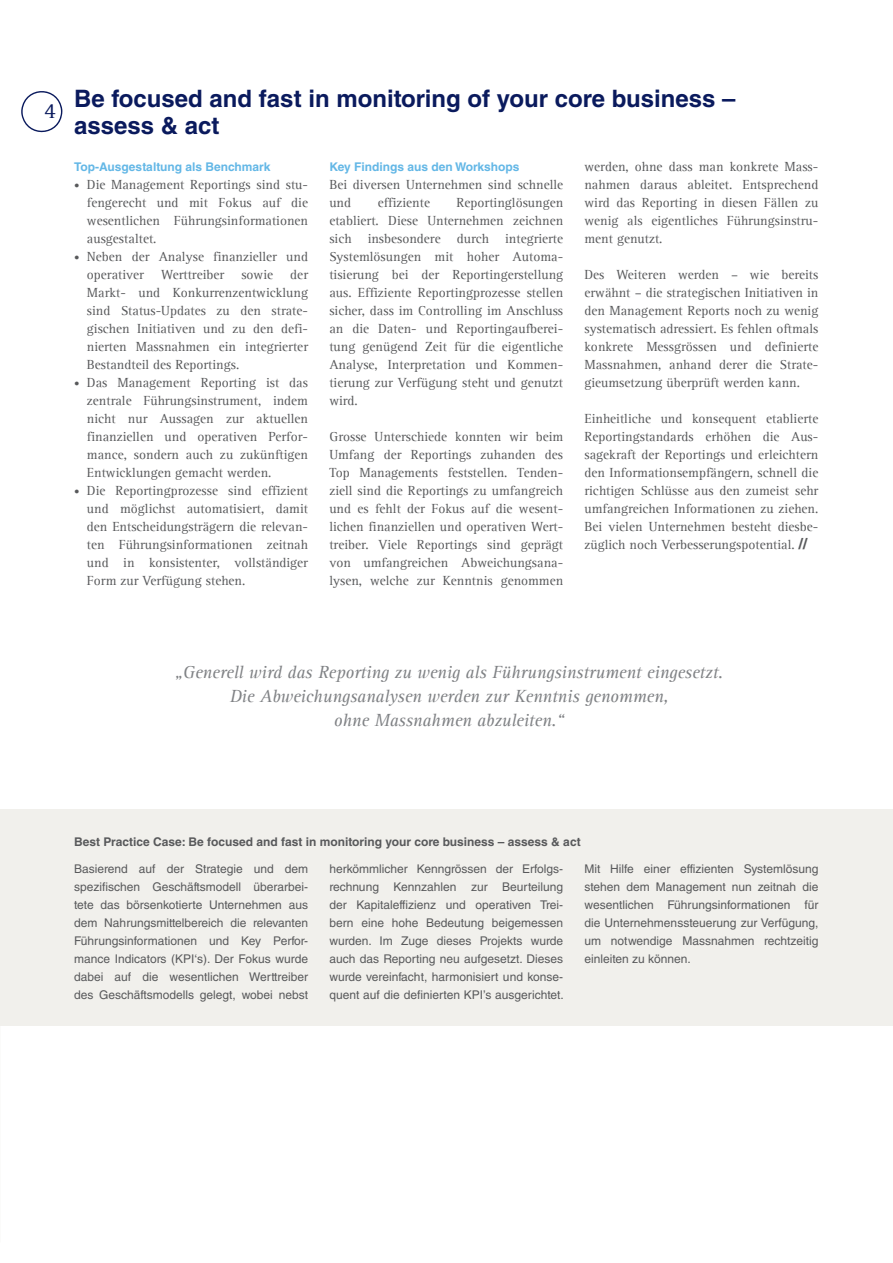
<style>
.page{position:relative;width:893px;height:1263px;background:#fff}
.page>*{position:absolute;margin:0;border:0;box-sizing:border-box;transform-origin:0 0}
.t1{font:700 24px/27px "Helvetica LT Std";color:#0a1a5d}
.t2{font:22.5px "Agfa Rotis Serif";color:#0a1a5d}
.t3{font:italic 18px "Agfa Rotis Serif";letter-spacing:-.01em;color:#808285}
.text_paragraph{font:13.5px/18px "Agfa Rotis Serif";color:#58595b;text-align:justify}
.text_paragraph-2{font:12px/18px "Helvetica LT Std";color:#58595b;text-align:justify}
.text_paragraph-3{font:700 12px "Helvetica LT Std";color:#58595b}
.text_paragraph-4{font:700 12px "Helvetica LT Std";color:#63b7e6}
.s1{font-size:10.5px}
.s2{font-family:"Helvetica LT Std";font-weight:700;font-size:15px}
</style>
<div class="page">
<div style="left:0;top:810px;width:893px;height:216px;background:#f1f0ec"></div>
<svg style="left:21px;top:91px;width:41px;height:42px"></svg>
<p class="t2" style="left:44px;top:98px;width:13px">4</p>
<p class="t1" style="left:74px;top:85px;width:663px">Be focused and fast in monitoring of your core business – assess &amp; act</p>
<p class="text_paragraph-4" style="left:74px;top:159px;width:198px">Top-Ausgestaltung als Benchmark</p>
<p class="text_paragraph" style="left:87px;top:176px;width:223px;text-indent:-13px"><span class="s1">•</span> Die Management Reportings sind stu&shy;fengerecht und mit Fokus auf die wesentlichen Führungsinformationen ausgestaltet.</p>
<p class="text_paragraph" style="left:87px;top:248px;width:223px;text-indent:-13px"><span class="s1">•</span> Neben der Analyse finanzieller und operativer</p>
<p class="text_paragraph" style="left:87px;top:266px;width:223px;text-indent:203px">der Markt- und Konkurrenzentwicklung sind Status-Updates zu den strate&shy;gischen Initiativen und zu den defi&shy;nierten Massnahmen ein integrierter Bestandteil des Reportings.</p>
<p class="text_paragraph" style="left:87px;top:374px;width:223px;text-indent:-13px"><span class="s1">•</span> Das Management Reporting ist das zentrale Führungsinstrument, indem nicht nur Aussagen zur aktuellen finanziellen und operativen Perfor&shy;mance, sondern auch zu zukünftigen Entwicklungen gemacht werden.</p>
<p class="text_paragraph" style="left:87px;top:482px;width:223px;text-indent:-13px"><span class="s1">•</span> Die Reportingprozesse sind effizient und möglichst automatisiert, damit den Entscheidungsträgern die relevan&shy;ten Führungsinformationen zeitnah und in konsistenter, vollständiger Form zur Verfügung stehen.</p>
<p class="text_paragraph" style="left:161px;top:266px;width:65px">Werttreiber</p>
<p class="text_paragraph" style="left:241px;top:266px;width:33px">sowie</p>
<p class="text_paragraph-4" style="left:329px;top:159px;width:192px">Key Findings aus den Workshops</p>
<p class="text_paragraph" style="left:329px;top:176px;width:235px">Bei diversen Unternehmen sind schnelle und</p>
<p class="text_paragraph" style="left:329px;top:194px;width:235px;text-indent:127px">Reportinglösungen etabliert. Diese Unternehmen zeichnen sich insbesondere durch integrierte Systemlösungen mit hoher Automa&shy;tisierung bei der Reportingerstellung aus. Effiziente Reportingprozesse stellen sicher, dass im Controlling im Anschluss an die Daten- und Reportingaufberei&shy;tung genügend Zeit für die eigentliche Analyse, Interpretation und Kommen&shy;tierung zur Verfügung steht und genutzt wird.</p>
<p class="text_paragraph" style="left:329px;top:428px;width:235px">Grosse Unterschiede konnten wir beim Umfang der Reportings zuhanden des Top Managements feststellen. Tenden&shy;ziell sind die Reportings zu umfangreich und es fehlt der Fokus auf die wesent&shy;lichen finanziellen und operativen Wert&shy;treiber. Viele Reportings sind geprägt von umfangreichen Abweichungsana&shy;lysen, welche zur Kenntnis genommen</p>
<p class="text_paragraph" style="left:378px;top:194px;width:54px">effiziente</p>
<p class="text_paragraph" style="left:584px;top:158px;width:235px">werden, ohne dass man konkrete Mass&shy;nahmen daraus ableitet. Entsprechend wird das Reporting in diesen Fällen zu wenig als eigentliches Führungsinstru&shy;ment genutzt.</p>
<p class="text_paragraph" style="left:584px;top:266px;width:235px">Des Weiteren werden – wie bereits erwähnt – die strategischen Initiativen in den Management Reports noch zu wenig systematisch adressiert. Es fehlen oftmals konkrete Messgrössen und definierte Massnahmen, anhand derer die Strate&shy;gieumsetzung überprüft werden kann.</p>
<p class="text_paragraph" style="left:584px;top:410px;width:235px">Einheitliche und konsequent etablierte Reportingstandards erhöhen die Aus&shy;sagekraft der Reportings und erleichtern den Informationsempfängern, schnell die richtigen Schlüsse aus den zumeist sehr umfangreichen Informationen zu ziehen.<br>Bei vielen Unternehmen besteht diesbe&shy;züglich noch Verbesserungspotential. <span class="s2">//</span></p>
<p class="t3" style="left:175px;top:662px;width:550px">„Generell wird das Reporting zu wenig als Führungsinstrument eingesetzt.</p>
<p class="t3" style="left:230px;top:686px;width:440px">Die Abweichungsanalysen werden zur Kenntnis genommen,</p>
<p class="t3" style="left:334px;top:710px;width:232px">ohne Massnahmen abzuleiten.“</p>
<p class="text_paragraph-3" style="left:74px;top:834px;width:508px">Best Practice Case: Be focused and fast in monitoring your core business – assess &amp; act</p>
<p class="text_paragraph-2" style="left:74px;top:859px;width:235px">Basierend auf der Strategie und dem spezifischen Geschäftsmodell überarbei&shy;tete das börsenkotierte Unternehmen aus dem Nahrungsmittelbereich die relevanten Führungsinformationen und Key Perfor&shy;mance Indicators (KPI‘s). Der Fokus wurde dabei auf die wesentlichen Werttreiber des Geschäftsmodells gelegt, wobei nebst</p>
<p class="text_paragraph-2" style="left:329px;top:859px;width:236px">herkömmlicher Kenngrössen der Erfolgs&shy;rechnung Kennzahlen zur Beurteilung der Kapitaleffizienz und operativen Trei&shy;bern eine hohe Bedeutung beigemessen wurden. Im Zuge dieses Projekts wurde auch das Reporting neu aufgesetzt. Dieses wurde vereinfacht, harmonisiert und konse&shy;quent auf die definierten KPI’s ausgerichtet.</p>
<p class="text_paragraph-2" style="left:584px;top:859px;width:235px">Mit Hilfe einer effizienten Systemlösung stehen dem Management nun zeitnah die wesentlichen Führungsinformationen für die Unternehmenssteuerung zur Verfügung, um notwendige Massnahmen rechtzeitig einleiten zu können.</p>
</div>
